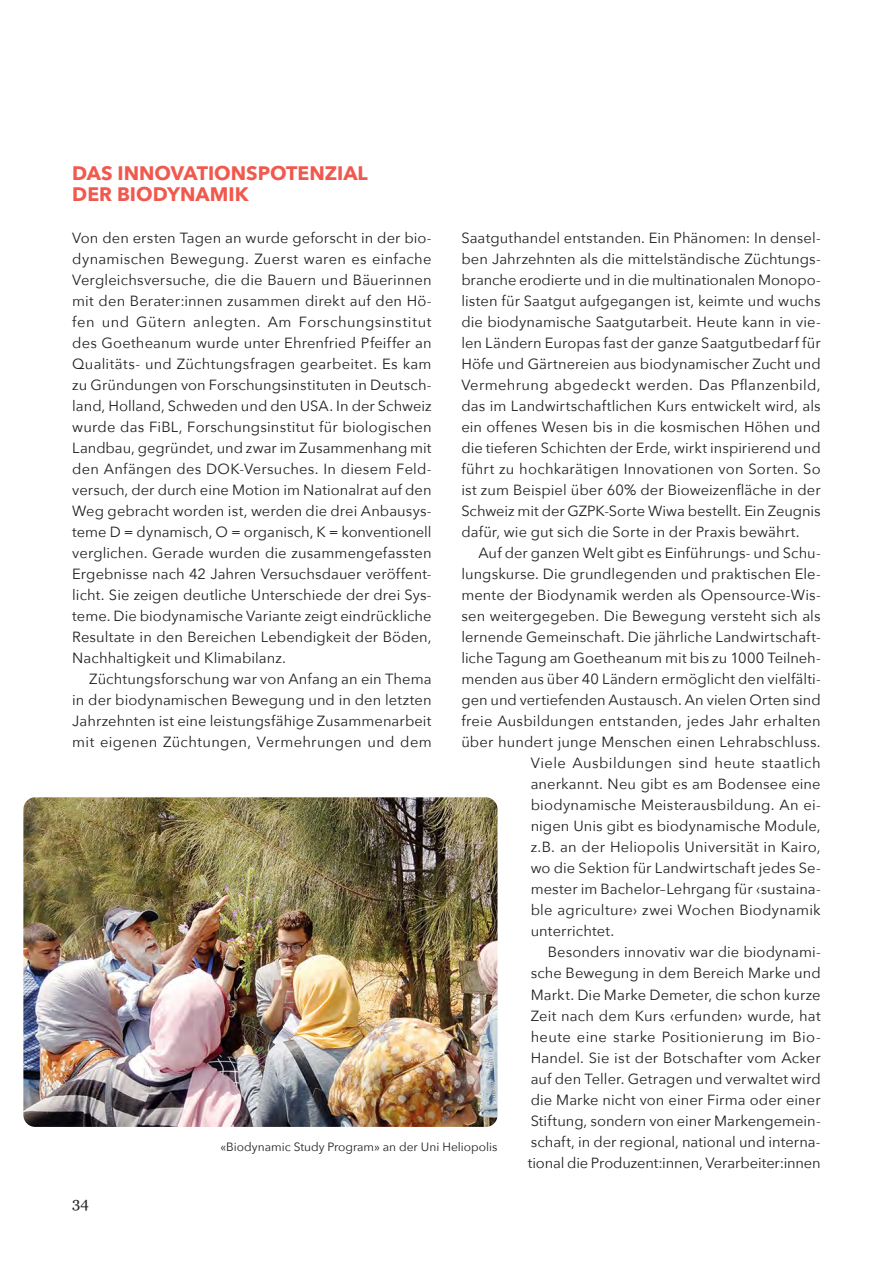
<style>
.page{position:relative;width:893px;height:1263px;background:#fff}
.page>*{position:absolute;margin:0;border:0;box-sizing:border-box;transform-origin:0 0}
.t1{font:700 19.5px/21px "Avenir Next";color:#f0594e}
.t2{font:15px "Georgia";color:#231f20}
.t3{font:14.7px/21px "Avenir Next";letter-spacing:.005em;color:#231f20;text-align:justify}
.t4{font:14.7px "Avenir Next";letter-spacing:.03em;color:#231f20}
.t5{font:14.7px "Avenir Next";letter-spacing:.025em;color:#231f20}
.t6{font:12px "Avenir Next";color:#231f20}
</style>
<div class="page">
<img style="left:23px;top:797px;width:474px;height:330px">
<h1 class="t1" style="left:72px;top:163px;width:297px">DAS INNOVATIONSPOTENZIAL<br>DER BIODYNAMIK</h1>
<p class="t3" style="left:72px;top:228px;width:361px">Von den ersten Tagen an wurde geforscht in der bio&shy;dynamischen Bewegung. Zuerst waren es einfache Vergleichsversuche, die die Bauern und Bäuerinnen mit den Berater:innen zusammen direkt auf den Hö&shy;fen und Gütern anlegten. Am Forschungsinstitut des Goetheanum wurde unter Ehrenfried Pfeiffer an Qualitäts- und Züchtungsfragen gearbeitet. Es kam zu Gründungen von Forschungsinstituten in Deutsch&shy;land, Holland, Schweden und den USA. In der Schweiz wurde das FiBL, Forschungsinstitut für biologischen Landbau, gegründet, und zwar im Zusammenhang mit den Anfängen des DOK-Versuches. In diesem Feld&shy;versuch, der durch eine Motion im Nationalrat auf den Weg gebracht worden ist, werden die drei Anbausys&shy;teme D = dynamisch, O = organisch, K = konventionell verglichen. Gerade wurden die zusammengefassten Ergebnisse nach 42 Jahren Versuchsdauer veröffent&shy;licht. Sie zeigen deutliche Unterschiede der drei Sys&shy;teme. Die biodynamische Variante zeigt eindrückliche Resultate in den Bereichen Lebendigkeit der Böden, Nachhaltigkeit und Klimabilanz.</p>
<p class="t3" style="left:72px;top:669px;width:361px;text-indent:17px">Züchtungsforschung war von Anfang an ein Thema in der biodynamischen Bewegung und in den letzten Jahrzehnten ist eine leistungsfähige Zusammenarbeit mit eigenen Züchtungen, Vermehrungen und dem</p>
<p class="t3" style="left:461px;top:228px;width:361px">Saatguthandel entstanden. Ein Phänomen: In densel&shy;ben Jahrzehnten als die mittelständische Züchtungs&shy;branche erodierte und in die multinationalen Monopo&shy;listen für Saatgut aufgegangen ist, keimte und wuchs die biodynamische Saatgutarbeit. Heute kann in vie&shy;len Ländern Europas fast der ganze Saatgutbedarf für Höfe und Gärtnereien aus biodynamischer Zucht und Vermehrung abgedeckt werden. Das Pflanzenbild, das im Landwirtschaftlichen Kurs entwickelt wird, als ein offenes Wesen bis in die kosmischen Höhen und die tieferen Schichten der Erde, wirkt inspirierend und führt zu hochkarätigen Innovationen von Sorten. So ist zum Beispiel über 60% der Bioweizenfläche in der Schweiz mit der GZPK-Sorte Wiwa bestellt. Ein Zeugnis dafür, wie gut sich die Sorte in der Praxis bewährt.</p>
<p class="t3" style="left:478px;top:543px;width:344px">Auf der ganzen Welt gibt es Einführungs- und Schu-</p>
<p class="t3" style="left:461px;top:564px;width:361px">lungskurse. Die grundlegenden und praktischen Ele-</p>
<p class="t3" style="left:461px;top:585px;width:361px">mente der Biodynamik werden als Opensource-Wis-</p>
<p class="t3" style="left:461px;top:606px;width:361px">sen weitergegeben. Die Bewegung versteht sich als</p>
<p class="t3" style="left:461px;top:627px;width:361px">lernende Gemeinschaft. Die jährliche Landwirtschaft-</p>
<p class="t3" style="left:461px;top:648px;width:361px">liche Tagung am Goetheanum mit bis zu 1000 Teilneh-</p>
<p class="t3" style="left:461px;top:669px;width:361px">menden aus über 40 Ländern ermöglicht den vielfälti-</p>
<p class="t3" style="left:461px;top:690px;width:361px">gen und vertiefenden Austausch. An vielen Orten sind</p>
<p class="t3" style="left:461px;top:711px;width:361px">freie Ausbildungen entstanden, jedes Jahr erhalten</p>
<p class="t3" style="left:461px;top:732px;width:361px">über hundert junge Menschen einen Lehrabschluss.</p>
<p class="t4" style="left:531px;top:754px;width:291px">Viele Ausbildungen sind heute staatlich</p>
<p class="t3" style="left:531px;top:774px;width:292px">anerkannt. Neu gibt es am Bodensee eine</p>
<p class="t3" style="left:531px;top:795px;width:291px">biodynamische Meisterausbildung. An ei-</p>
<p class="t3" style="left:531px;top:816px;width:291px">nigen Unis gibt es biodynamische Module,</p>
<p class="t3" style="left:531px;top:837px;width:291px">z.B. an der Heliopolis Universität in Kairo,</p>
<p class="t3" style="left:531px;top:858px;width:291px">wo die Sektion für Landwirtschaft jedes Se-</p>
<p class="t3" style="left:531px;top:879px;width:291px">mester im Bachelor–Lehrgang für ‹sustaina-</p>
<p class="t3" style="left:531px;top:900px;width:291px">ble agriculture› zwei Wochen Biodynamik</p>
<p class="t3" style="left:531px;top:921px;width:85px">unterrichtet.</p>
<p class="t3" style="left:548px;top:942px;width:274px">Besonders innovativ war die biodynami-</p>
<p class="t3" style="left:531px;top:963px;width:291px">sche Bewegung in dem Bereich Marke und</p>
<p class="t3" style="left:531px;top:984px;width:291px">Markt. Die Marke Demeter, die schon kurze</p>
<p class="t3" style="left:531px;top:1005px;width:291px">Zeit nach dem Kurs ‹erfunden› wurde, hat</p>
<p class="t5" style="left:531px;top:1027px;width:291px">heute eine starke Positionierung im Bio-</p>
<p class="t3" style="left:531px;top:1047px;width:292px">Handel. Sie ist der Botschafter vom Acker</p>
<p class="t3" style="left:531px;top:1068px;width:291px">auf den Teller. Getragen und verwaltet wird</p>
<p class="t3" style="left:531px;top:1089px;width:291px">die Marke nicht von einer Firma oder einer</p>
<p class="t3" style="left:531px;top:1110px;width:291px">Stiftung, sondern von einer Markengemein-</p>
<p class="t3" style="left:531px;top:1131px;width:291px">schaft, in der regional, national und interna-</p>
<p class="t3" style="left:528px;top:1152px;width:294px">tional die Produzent:innen, Verarbeiter:innen</p>
<p class="t6" style="left:220px;top:1139px;width:279px">«Biodynamic Study Program» an der Uni Heliopolis</p>
<p class="t2" style="left:72px;top:1194px;width:18px">34</p>
</div>
